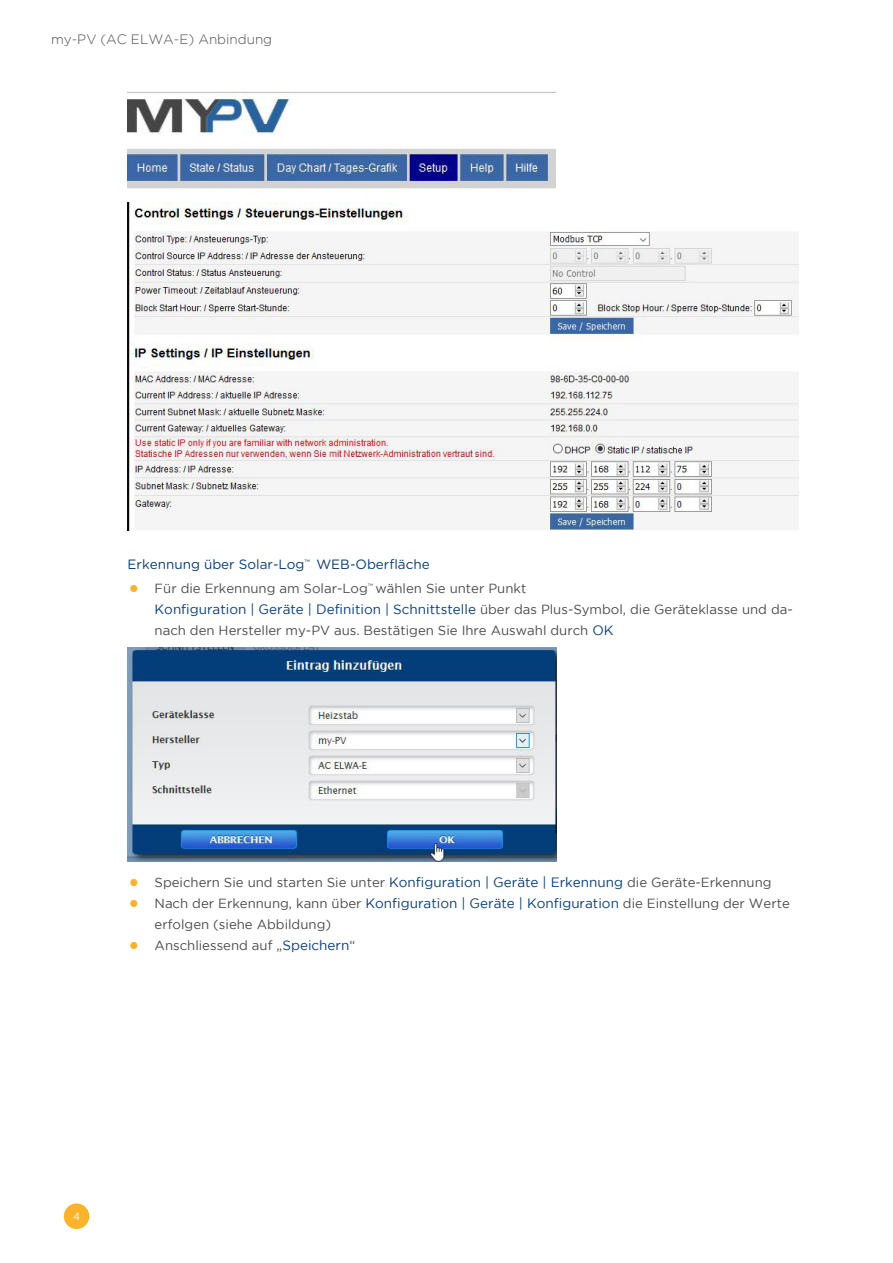
<style>
.page{position:relative;width:893px;height:1263px;background:#fff}
.page>*{position:absolute;margin:0;border:0;box-sizing:border-box;transform-origin:0 0}
.t1{font:13.5px "Gotham";color:#0b3e75}
.Aufzählung_Headline{font:13.5px "Gotham Rounded";color:#0b3e75}
.t2{font:300 13.5px "Gotham";color:#4b4c4d}
.t3{font:13.2px/21px "Gotham";color:#4b4c4d}
.t4{font:10.5px "Gotham";color:#fff}
.s1{font-size:27px;color:#fcb32c}
.s2{font-size:13.2px;color:#4b4c4d}
.s3{font-size:13.5px;color:#0b3e75}
</style>
<div class="page">
<div style="left:64px;top:1203px;width:25px;height:26px;background:#fcb32c;border-radius:50%"></div>
<img style="left:128px;top:92px;width:428px;height:97px">
<img style="left:128px;top:202px;width:670px;height:328px">
<img style="left:128px;top:647px;width:428px;height:215px">
<p class="t2" style="left:51px;top:32px;width:223px">my-PV (AC ELWA-E) Anbindung</p>
<p class="Aufzählung_Headline" style="left:128px;top:555px;width:304px">Erkennung über Solar-Log<sup>™</sup> WEB-Oberfläche</p>
<p class="t3" style="left:128px;top:578px;width:400px"><span class="s1">•</span> Für die Erkennung am Solar-Log<sup>™</sup> wählen Sie unter Punkt</p>
<p class="t1" style="left:155px;top:602px;width:640px">Konfiguration | Geräte | Definition | Schnittstelle <span class="s2">über das Plus-Symbol, die Geräteklasse und da-</span></p>
<p class="t3" style="left:155px;top:620px;width:460px">nach den Hersteller my-PV aus. Bestätigen Sie Ihre Auswahl durch <span class="s3">OK</span></p>
<p class="t3" style="left:128px;top:872px;width:646px"><span class="s1">•</span> Speichern Sie und starten Sie unter <span class="s3">Konfiguration | Geräte | Erkennung</span> die Geräte-Erkennung</p>
<p class="t3" style="left:155px;top:893px;width:637px;text-indent:-27px"><span class="s1">•</span> Nach der Erkennung, kann über <span class="s3">Konfiguration | Geräte | Konfiguration</span> die Einstellung der Werte erfolgen (siehe Abbildung)</p>
<p class="t3" style="left:128px;top:935px;width:229px"><span class="s1">•</span> Anschliessend auf „<span class="s3">Speichern</span>“</p>
<p class="t4" style="left:73px;top:1210px;width:9px">4</p>
</div>
